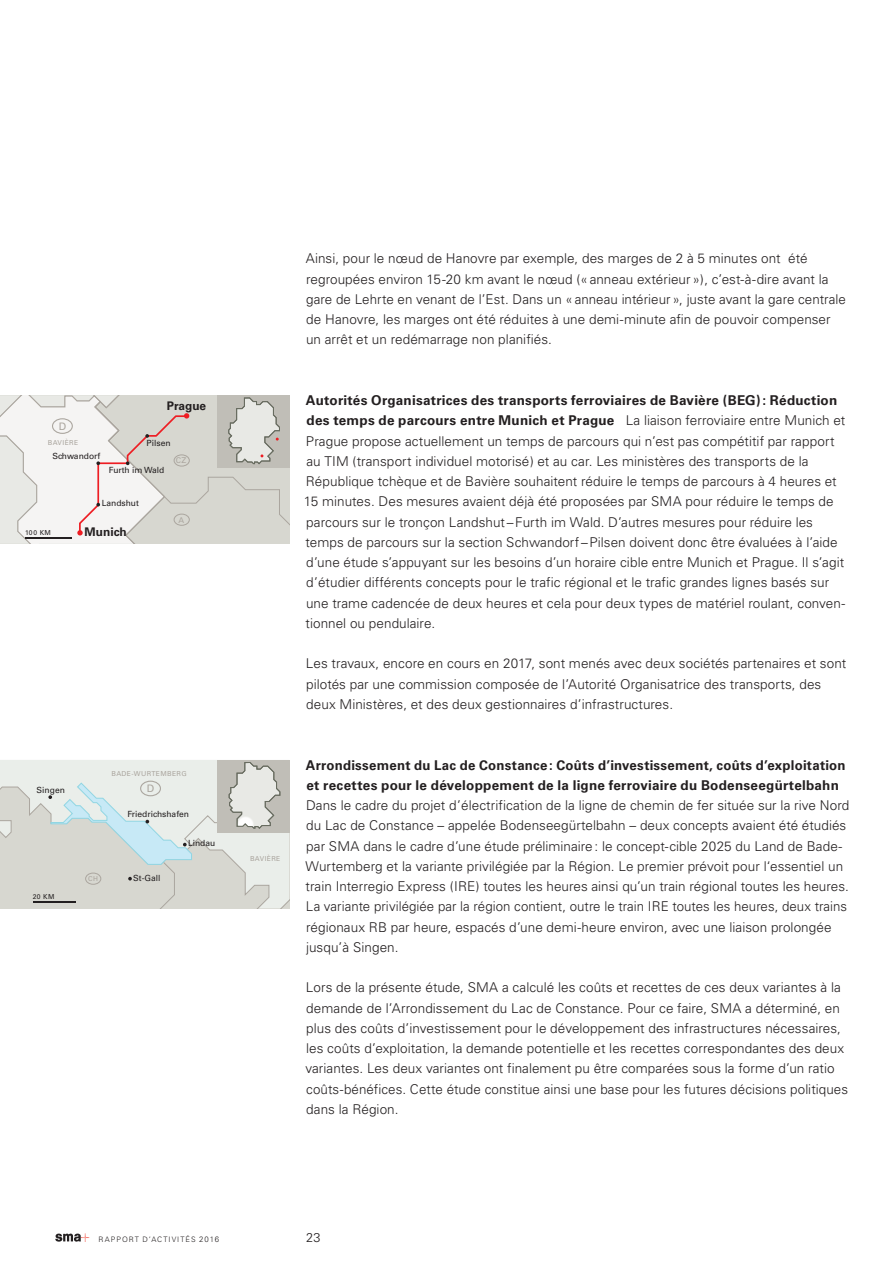
<style>
.page{position:relative;width:893px;height:1263px;background:#fff}
.page>*{position:absolute;margin:0;border:0;box-sizing:border-box;transform-origin:0 0}
.Lauftext_mit_Unterti{font:300 13.5px/20.2px "Univers";letter-spacing:.005em;color:#231f20}
.Lauftext_light_9_13{font:300 13.5px/20.2px "Univers";letter-spacing:.005em;color:#231f20}
.t1{font:300 12.75px "Univers";color:#231f20}
.t2{font:700 11.85px "Univers";color:#231f20}
.t3{font:10.35px "Univers";color:#aba69f}
.t4{font:8.55px "Univers";color:#231f20}
.t5{font:7.95px "Univers";color:#aba69f}
.t6{font:300 7.5px "Univers";letter-spacing:.135em;color:#231f20}
.t7{font:6.75px "Univers";letter-spacing:.05em;color:#aba69f}
.t8{font:6.75px "Univers";letter-spacing:.05em;color:#231f20}
.s1{font-weight:700}
.s2{font-size:7.8px}
</style>
<div class="page">
<svg style="left:55px;top:1233px;width:34px;height:9px"></svg>
<svg style="left:0;top:395px;width:289px;height:149px"></svg>
<div style="left:52px;top:418px;width:21px;height:16px;border:1px solid #aba69f;border-radius:50%"></div>
<svg style="left:0;top:760px;width:289px;height:148px;background:#d9ded9"></svg>
<div style="left:140px;top:781px;width:21px;height:15px;border:1px solid #aba69f;border-radius:50%"></div>
<div style="left:85px;top:873px;width:16px;height:12px;border:1px solid #aba69f;border-radius:50%"></div>
<p class="t3" style="left:59px;top:420px;width:9px">D</p>
<p class="t7" style="left:48px;top:439px;width:32px">BAVIÈRE</p>
<p class="t4" style="left:53px;top:451px;width:49px">Schwandorf</p>
<p class="t2" style="left:167px;top:398px;width:41px">Prague</p>
<p class="t4" style="left:146px;top:438px;width:26px">Pilsen</p>
<p class="t4" style="left:109px;top:464px;width:57px">Furth im Wald</p>
<p class="t5" style="left:176px;top:456px;width:12px">CZ</p>
<p class="t4" style="left:102px;top:498px;width:39px">Landshut</p>
<p class="t8" style="left:25px;top:528px;width:27px">100 KM</p>
<p class="t2" style="left:85px;top:524px;width:44px">Munich</p>
<p class="t5" style="left:179px;top:515px;width:7px">A</p>
<p class="t4" style="left:37px;top:784px;width:30px">Singen</p>
<p class="t8" style="left:33px;top:892px;width:23px">20 KM</p>
<p class="t7" style="left:88px;top:875px;width:11px">CH</p>
<p class="t7" style="left:112px;top:770px;width:77px">BADE-WURTEMBERG</p>
<p class="t3" style="left:147px;top:782px;width:9px">D</p>
<p class="t4" style="left:127px;top:809px;width:63px">Friedrichshafen</p>
<p class="t4" style="left:133px;top:872px;width:29px">St-Gall</p>
<p class="t4" style="left:188px;top:838px;width:29px">Lindau</p>
<p class="t7" style="left:250px;top:854px;width:32px">BAVIÈRE</p>
<p class="Lauftext_light_9_13" style="left:306px;top:248px;width:542px">Ainsi, pour le nœud de Hanovre par exemple, des marges de 2 à 5 minutes ont été regroupées environ 15-20 km avant le nœud («anneau extérieur»), c’est-à-dire avant la gare de Lehrte en venant de l’Est. Dans un «anneau intérieur», juste avant la gare centrale de Hanovre, les marges ont été réduites à une demi-minute afin de pouvoir compenser un arrêt et un redémarrage non planifiés.</p>
<p class="Lauftext_mit_Unterti" style="left:304px;top:390px;width:543px"><span class="s1">Autorités Organisatrices des transports ferroviaires de Bavière (BEG): Réduction des temps de parcours entre Munich et Prague</span> La liaison ferroviaire entre Munich et Prague propose actuellement un temps de parcours qui n’est pas compétitif par rapport au TIM (transport individuel motorisé) et au car. Les ministères des transports de la République tchèque et de Bavière souhaitent réduire le temps de parcours à 4 heures et 15 minutes. Des mesures avaient déjà été proposées par SMA pour réduire le temps de parcours sur le tronçon Landshut –Furth im Wald. D’autres mesures pour réduire les temps de parcours sur la section Schwandorf –Pilsen doivent donc être évaluées à l’aide d’une étude s’appuyant sur les besoins d’un horaire cible entre Munich et Prague. Il s’agit d’étudier différents concepts pour le trafic régional et le trafic grandes lignes basés sur une trame cadencée de deux heures et cela pour deux types de matériel roulant, conven&shy;tionnel ou pendulaire.</p>
<p class="Lauftext_light_9_13" style="left:306px;top:653px;width:542px">Les travaux, encore en cours en 2017, sont menés avec deux sociétés partenaires et sont pilotés par une commission composée de l’Autorité Organisatrice des transports, des deux Ministères, et des deux gestionnaires d’infrastructures.</p>
<p class="Lauftext_mit_Unterti" style="left:306px;top:755px;width:545px"><span class="s1">Arrondissement du Lac de Constance: Coûts d’investissement, coûts d’exploitation et recettes pour le développement de la ligne ferroviaire du Bodenseegürtelbahn </span>Dans le cadre du projet d’électrification de la ligne de chemin de fer située sur la rive Nord du Lac de Constance – appelée Bodenseegürtelbahn – deux concepts avaient été étudiés par SMA dans le cadre d’une étude préliminaire: le concept-cible 2025 du Land de Bade-Wurtemberg et la variante privilégiée par la Région. Le premier prévoit pour l‘essentiel un train Interregio Express (IRE) toutes les heures ainsi qu’un train régional toutes les heures.<br>La variante privilégiée par la région contient, outre le train IRE toutes les heures, deux trains régionaux RB par heure, espacés d’une demi-heure environ, avec une liaison prolongée jusqu’à Singen.</p>
<p class="Lauftext_light_9_13" style="left:305px;top:977px;width:544px">Lors de la présente étude, SMA a calculé les coûts et recettes de ces deux variantes à la demande de l’Arrondissement du Lac de Constance. Pour ce faire, SMA a déterminé, en plus des coûts d’investissement pour le développement des infrastructures nécessaires, les coûts d’exploitation, la demande potentielle et les recettes correspondantes des deux variantes. Les deux variantes ont finalement pu être comparées sous la forme d’un ratio coûts-bénéfices. Cette étude constitue ainsi une base pour les futures décisions politiques dans la Région.</p>
<p class="t6" style="left:99px;top:1234px;width:122px">RAPPORT D’ACTIVITÉS <span class="s2">2016</span></p>
<p class="t1" style="left:306px;top:1229px;width:16px">23</p>
</div>
